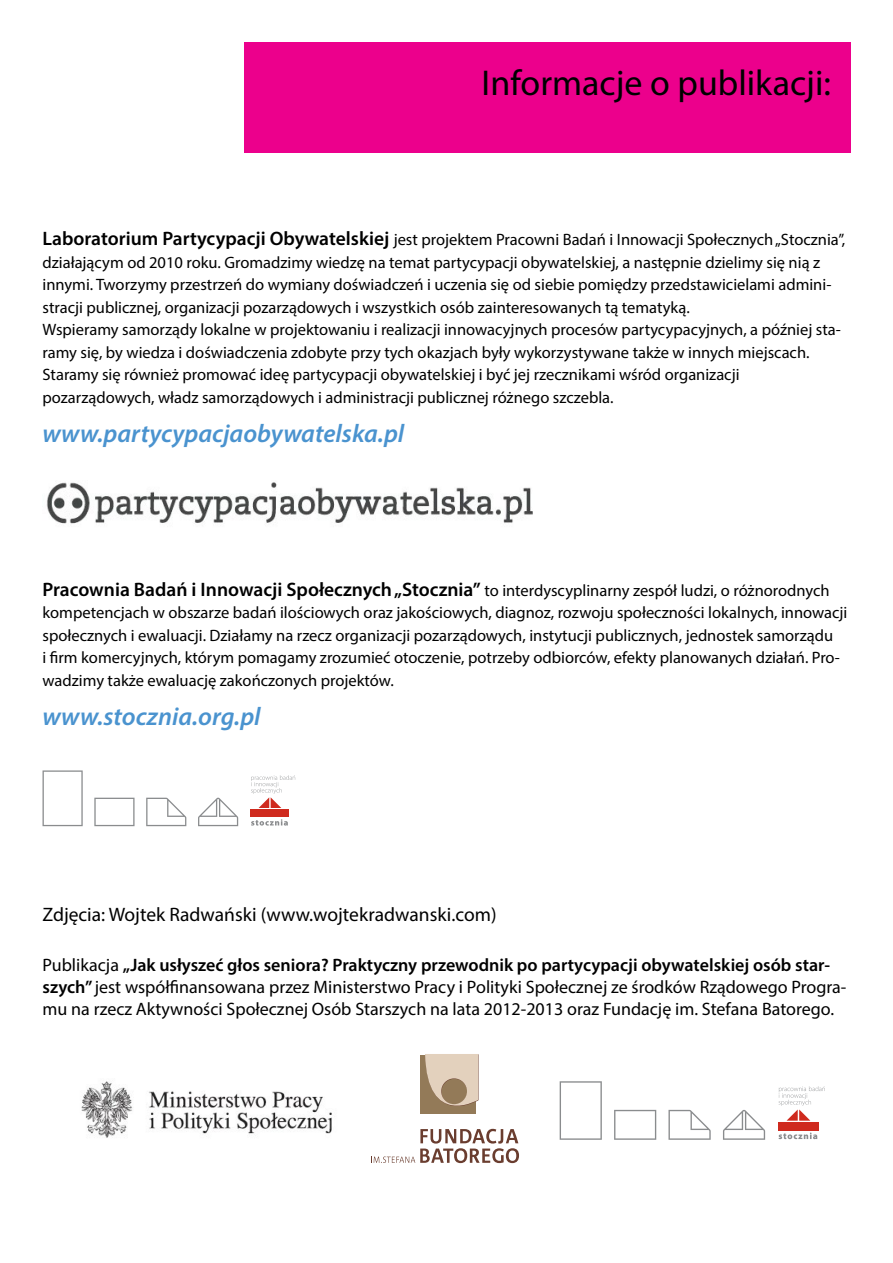
<style>
.page{position:relative;width:893px;height:1263px;background:#fff}
.page>*{position:absolute;margin:0;border:0;box-sizing:border-box;transform-origin:0 0}
.t1{font:36px "Myriad Pro";color:#000}
.t2{font:italic 600 25.5px "Myriad Pro";color:#4a93cf}
.t3{font:600 19.5px "Myriad Pro";color:#000}
.t4{font:19.5px "Myriad Pro";color:#000}
.t5{font:18px/21.6px "Myriad Pro";color:#000}
.t6{font:16.5px/22.5px "Myriad Pro";color:#000}
.s1{font-weight:600;font-size:19.5px}
.s2{font-weight:400;font-size:16.5px}
.s3{font-weight:600}
</style>
<div class="page">
<div style="left:244px;top:43px;width:606px;height:110px;background:#ec008c"></div>
<svg style="left:146px;top:798px;width:40px;height:28px"></svg>
<svg style="left:43px;top:770px;width:40px;height:56px"></svg>
<svg style="left:94px;top:798px;width:41px;height:28px"></svg>
<div style="left:250px;top:809px;width:39px;height:8px;background:#cf2a1e"></div>
<svg style="left:251px;top:775px;width:44px;height:33px"></svg>
<svg style="left:251px;top:819px;width:37px;height:6px"></svg>
<svg style="left:198px;top:798px;width:40px;height:28px"></svg>
<img style="left:46px;top:482px;width:487px;height:42px">
<img style="left:81px;top:1081px;width:251px;height:57px">
<svg style="left:371px;top:1054px;width:148px;height:109px"></svg>
<svg style="left:668px;top:1110px;width:43px;height:30px"></svg>
<svg style="left:560px;top:1081px;width:42px;height:59px"></svg>
<svg style="left:614px;top:1110px;width:42px;height:30px"></svg>
<div style="left:778px;top:1122px;width:41px;height:8px;background:#cf2a1e"></div>
<svg style="left:779px;top:1086px;width:46px;height:35px"></svg>
<svg style="left:779px;top:1132px;width:38px;height:7px"></svg>
<svg style="left:723px;top:1110px;width:42px;height:30px"></svg>
<h1 class="t1" style="left:482px;top:61px;width:351px">Informacje o publikacji:</h1>
<p class="t6" style="left:43px;top:228px;width:804px"><span class="s1">Laboratorium Partycypacji Obywatelskiej</span> jest projektem Pracowni Badań i Innowacji Społecznych „Stocznia”, działającym od 2010 roku. Gromadzimy wiedzę na temat partycypacji obywatelskiej, a następnie dzielimy się nią z innymi. Tworzymy przestrzeń do wymiany doświadczeń i uczenia się od siebie pomiędzy przedstawicielami admini&shy;stracji publicznej, organizacji pozarządowych i wszystkich osób zainteresowanych tą tematyką.<br>Wspieramy samorządy lokalne w projektowaniu i realizacji innowacyjnych procesów partycypacyjnych, a później sta&shy;ramy się, by wiedza i doświadczenia zdobyte przy tych okazjach były wykorzystywane także w innych miejscach.<br>Staramy się również promować ideę partycypacji obywatelskiej i być jej rzecznikami wśród organizacji pozarządowych, władz samorządowych i administracji publicznej różnego szczebla.</p>
<h2 class="t2" style="left:43px;top:417px;width:363px">www.partycypacjaobywatelska.pl</h2>
<p class="t3" style="left:43px;top:577px;width:788px">Pracownia Badań i Innowacji Społecznych „Stocznia” <span class="s2">to interdyscyplinarny zespół ludzi, o różnorodnych</span></p>
<p class="t6" style="left:43px;top:601px;width:806px">kompetencjach w obszarze badań ilościowych oraz jakościowych, diagnoz, rozwoju społeczności lokalnych, innowacji społecznych i ewaluacji. Działamy na rzecz organizacji pozarządowych, instytucji publicznych, jednostek samorządu<br>i firm komercyjnych, którym pomagamy zrozumieć otoczenie, potrzeby odbiorców, efekty planowanych działań. Pro&shy;wadzimy także ewaluację zakończonych projektów.</p>
<h2 class="t2" style="left:43px;top:700px;width:220px">www.stocznia.org.pl</h2>
<p class="t4" style="left:43px;top:903px;width:456px">Zdjęcia: Wojtek Radwański (www.wojtekradwanski.com)</p>
<p class="t5" style="left:43px;top:954px;width:805px">Publikacja <span class="s3">„Jak usłyszeć głos seniora? Praktyczny przewodnik po partycypacji obywatelskiej osób star&shy;szych”</span> jest współfinansowana przez Ministerstwo Pracy i Polityki Społecznej ze środków Rządowego Progra&shy;mu na rzecz Aktywności Społecznej Osób Starszych na lata 2012-2013 oraz Fundację im. Stefana Batorego.</p>
</div>
